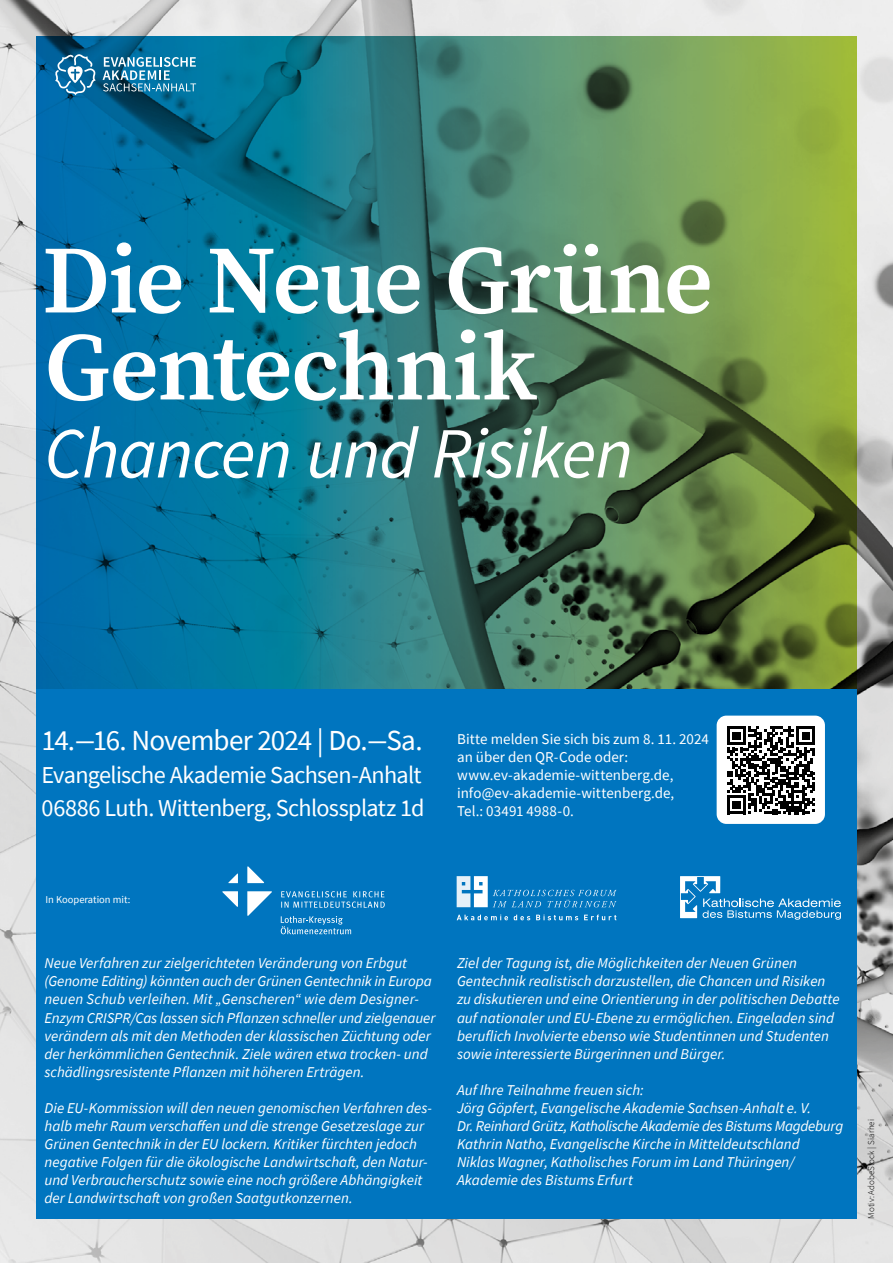
<style>
.page{position:relative;width:893px;height:1263px;background:#fff}
.page>*{position:absolute;margin:0;border:0;box-sizing:border-box;transform-origin:0 0}
.t1{font:600 96px/87px "Source Serif Pro";letter-spacing:-.02em;color:#fff}
.t2{font:italic 72px "Source Sans Pro";letter-spacing:-.02em;color:#fff}
.t3{font:29.1px "Source Sans Pro";letter-spacing:-.03em;color:#fff}
.t4{font:24.15px/33px "Source Sans Pro";letter-spacing:-.025em;color:#fff}
.t5{font:italic 15px/18px "Source Sans Pro";color:#fff}
.t6{font:15px/18px "Source Sans Pro";letter-spacing:.005em;color:#fff}
.t7{font:10.5px "Source Sans Pro";color:#fff}
.t8{font:300 9px "Source Sans Pro";letter-spacing:.005em;color:#000}
</style>
<div class="page">
<img style="left:0;top:0;width:893px;height:1263px">
<svg style="left:36px;top:36px;width:821px;height:653px;background:#387e73"></svg>
<svg style="left:103px;top:57px;width:93px;height:34px;background:#4491b2"></svg>
<svg style="left:55px;top:53px;width:41px;height:42px;background:#3d88b2"></svg>
<div style="left:36px;top:689px;width:821px;height:266px;background:#0075bf"></div>
<div style="left:717px;top:716px;width:108px;height:108px;background:#fff;border-radius:10px"></div>
<svg style="left:727px;top:726px;width:88px;height:88px"></svg>
<svg style="left:457px;top:914px;width:159px;height:6px"></svg>
<svg style="left:457px;top:876px;width:160px;height:31px"></svg>
<svg style="left:680px;top:876px;width:161px;height:44px"></svg>
<svg style="left:281px;top:916px;width:70px;height:18px"></svg>
<svg style="left:222px;top:866px;width:50px;height:50px"></svg>
<svg style="left:281px;top:891px;width:104px;height:17px"></svg>
<div style="left:36px;top:949px;width:821px;height:269px;background:#0075bf"></div>
<h1 class="t1" style="left:42px;top:236px;width:673px">Die Neue Grüne<br>Gentechnik</h1>
<h2 class="t2" style="left:44px;top:408px;width:590px">Chancen und Risiken</h2>
<h3 class="t3" style="left:42px;top:722px;width:383px">14.—16. November 2024 | Do.—Sa.</h3>
<h3 class="t4" style="left:42px;top:758px;width:385px">Evangelische Akademie Sachsen-Anhalt<br>06886 Luth. Wittenberg, Schlossplatz 1d</h3>
<p class="t6" style="left:457px;top:730px;width:253px">Bitte melden Sie sich bis zum 8. 11. 2024 an über den QR-Code oder: www.ev-akademie-wittenberg.de, info@ev-akademie-wittenberg.de,<br>Tel.: 03491 4988-0.</p>
<p class="t7" style="left:46px;top:893px;width:86px">In Kooperation mit:</p>
<p class="t5" style="left:45px;top:954px;width:393px">Neue Verfahren zur zielgerichteten Veränderung von Erbgut (Genome Editing) könnten auch der Grünen Gentechnik in Europa neuen Schub verleihen. Mit „Genscheren“ wie dem Designer-Enzym CRISPR/Cas lassen sich Pflanzen schneller und zielgenauer verändern als mit den Methoden der klassischen Züchtung oder der herkömmlichen Gentechnik. Ziele wären etwa trocken- und schädlingsresistente Pflanzen mit höheren Erträgen.</p>
<p class="t5" style="left:45px;top:1098px;width:389px">Die EU-Kommission will den neuen genomischen Verfahren des&shy;halb mehr Raum verschaffen und die strenge Gesetzeslage zur Grünen Gentechnik in der EU lockern. Kritiker fürchten jedoch negative Folgen für die ökologische Landwirtschaft, den Natur&shy;und Verbraucherschutz sowie eine noch größere Abhängigkeit der Landwirtschaft von großen Saatgutkonzernen.</p>
<p class="t5" style="left:457px;top:954px;width:384px">Ziel der Tagung ist, die Möglichkeiten der Neuen Grünen Gentechnik realistisch darzustellen, die Chancen und Risiken zu diskutieren und eine Orientierung in der politischen Debatte auf nationaler und EU-Ebene zu ermöglichen. Eingeladen sind beruflich Involvierte ebenso wie Studentinnen und Studenten sowie interessierte Bürgerinnen und Bürger.</p>
<p class="t5" style="left:457px;top:1080px;width:388px">Auf Ihre Teilnahme freuen sich:<br>Jörg Göpfert, Evangelische Akademie Sachsen-Anhalt e. V.<br>Dr. Reinhard Grütz, Katholische Akademie des Bistums Magdeburg Kathrin Natho, Evangelische Kirche in Mitteldeutschland<br>Niklas Wagner, Katholisches Forum im Land Thüringen/ Akademie des Bistums Erfurt</p>
<p class="t8" style="left:866px;top:1218px;width:101px;rotate:-90deg">Motiv: AdobeStock | Siarhei</p>
</div>
